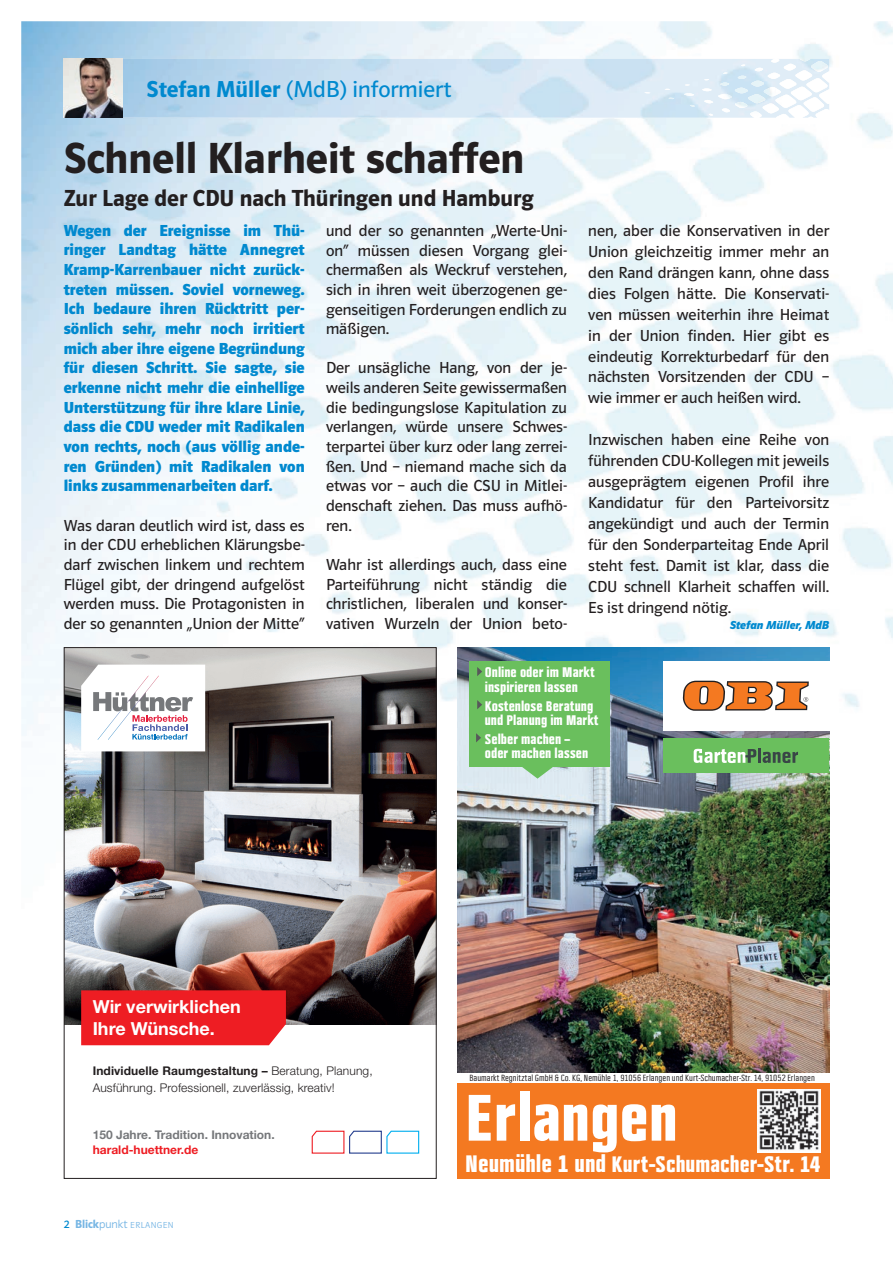
<style>
.page{position:relative;width:893px;height:1263px;background:#fff}
.page>*{position:absolute;margin:0;border:0;box-sizing:border-box;transform-origin:0 0}
.t1{font:700 68.55px "Obi Condensed CEOP";color:#fff}
.t2{font:600 45px "Polo 22";color:#231f20}
.t3{font:600 24px "Polo 22";color:#231f20}
.t4{font:23.85px "Polo 22 Buch";color:#0089cf}
.t5{font:700 23.4px "Obi Condensed CEOP";color:#fff}
.t6{font:700 18px/21.6px "Helvetica Neue LT Std";color:#fff}
.t7{font:16.5px/19.6px "Polo 22 Buch";color:#231f20;text-align:justify}
.t8{font:700 16.5px/19.6px "Polo 22";color:#0089cf;text-align:justify}
.t9{font:700 14.55px/14.5px "Obi Condensed CEOP";color:#fff}
.t10{font:300 12px/16.5px "Helvetica Neue LT Std";letter-spacing:.01em;color:#231f20}
.t11{font:700 12px "Helvetica Neue LT Std";color:#76787b}
.t12{font:700 12px "Helvetica Neue LT Std";color:#ee1d23}
.t13{font:italic 700 12px "Polo 22";color:#0089cf}
.t14{font:9.3px "Obi Condensed TUOP";color:#231f20}
.t15{font:9px "Polo 22 Leicht";letter-spacing:.05em;color:#77b6e4}
.s1{font-family:"Polo 22";font-weight:600}
.s2{font-weight:700}
.s3{font-family:"Polo 22 Buch";font-size:12px;color:#0089cf}
.s4{font-family:"Polo 22";font-weight:600;font-size:12px}
.s5{font-size:12px}
.s6{font-size:24.9px}
</style>
<div class="page">
<img style="left:21px;top:21px;width:872px;height:1158px">
<img style="left:66px;top:649px;width:369px;height:375px">
<svg style="left:81px;top:665px;width:124px;height:86px"></svg>
<div style="left:81px;top:990px;width:205px;height:55px;background:#ee1d23"></div>
<svg style="left:311px;top:1130px;width:109px;height:24px"></svg>
<img style="left:457px;top:647px;width:372px;height:425px">
<div style="left:457px;top:1084px;width:372px;height:95px;background:#f47921"></div>
<img style="left:758px;top:1089px;width:62px;height:63px">
<div style="left:663px;top:661px;width:165px;height:69px;background:#fff"></div>
<svg style="left:682px;top:681px;width:127px;height:30px"></svg>
<div style="left:663px;top:739px;width:165px;height:34px;background:#6abf5d"></div>
<svg style="left:694px;top:749px;width:62px;height:14px"></svg>
<hr style="left:758px;top:748px;width:3px;height:15px;background:#394546">
<svg style="left:763px;top:752px;width:35px;height:11px"></svg>
<svg style="left:828px;top:739px;width:1px;height:34px"></svg>
<div style="left:469px;top:661px;width:141px;height:106px;background:#6abf5d"></div>
<svg style="left:477px;top:667px;width:5px;height:9px"></svg>
<svg style="left:477px;top:700px;width:5px;height:9px"></svg>
<svg style="left:476px;top:733px;width:5px;height:9px"></svg>
<svg style="left:522px;top:767px;width:31px;height:12px"></svg>
<img style="left:123px;top:59px;width:706px;height:59px">
<img style="left:704px;top:59px;width:125px;height:33px">
<svg style="left:64px;top:59px;width:59px;height:59px"></svg>
<h3 class="t4" style="left:146px;top:77px;width:306px"><span class="s1">Stefan Müller</span> (MdB) informiert</h3>
<h2 class="t2" style="left:64px;top:133px;width:462px">Schnell Klarheit schaffen</h2>
<h3 class="t3" style="left:64px;top:185px;width:471px">Zur Lage der CDU nach Thüringen und Hamburg</h3>
<p class="t8" style="left:64px;top:220px;width:242px">Wegen der Ereignisse im Thü&shy;ringer Landtag hätte Annegret Kramp-Karrenbauer nicht zurück&shy;treten müssen. Soviel vorneweg.<br>Ich bedaure ihren Rücktritt per&shy;sönlich sehr, mehr noch irritiert mich aber ihre eigene Begründung für diesen Schritt. Sie sagte, sie erkenne nicht mehr die einhellige Unterstützung für ihre klare Linie, dass die CDU weder mit Radikalen von rechts, noch (aus völlig ande&shy;ren Gründen) mit Radikalen von links zusammenarbeiten darf.</p>
<p class="t7" style="left:64px;top:515px;width:242px">Was daran deutlich wird ist, dass es in der CDU erheblichen Klärungsbe&shy;darf zwischen linkem und rechtem Flügel gibt, der dringend aufgelöst werden muss. Die Protagonisten in der so genannten „Union der Mitte“</p>
<p class="t7" style="left:326px;top:221px;width:242px">und der so genannten „Werte-Uni&shy;on“ müssen diesen Vorgang glei&shy;chermaßen als Weckruf verstehen, sich in ihren weit überzogenen ge&shy;genseitigen Forderungen endlich zu mäßigen.</p>
<p class="t7" style="left:326px;top:358px;width:242px">Der unsägliche Hang, von der je&shy;weils anderen Seite gewissermaßen die bedingungslose Kapitulation zu verlangen, würde unsere Schwes&shy;terpartei über kurz oder lang zerrei&shy;ßen. Und – niemand mache sich da etwas vor – auch die CSU in Mitlei&shy;denschaft ziehen. Das muss aufhö&shy;ren.</p>
<p class="t7" style="left:326px;top:555px;width:242px">Wahr ist allerdings auch, dass eine Parteiführung nicht ständig die christlichen, liberalen und konser&shy;vativen Wurzeln der Union beto-</p>
<p class="t7" style="left:588px;top:220px;width:242px;line-height:20.9px">nen, aber die Konservativen in der Union gleichzeitig immer mehr an den Rand drängen kann, ohne dass dies Folgen hätte. Die Konservati&shy;ven müssen weiterhin ihre Heimat in der Union finden. Hier gibt es eindeutig Korrekturbedarf für den nächsten Vorsitzenden der CDU – wie immer er auch heißen wird.</p>
<p class="t7" style="left:588px;top:429px;width:242px;line-height:20.9px">Inzwischen haben eine Reihe von führenden CDU-Kollegen mit jeweils ausgeprägtem eigenen Profil ihre Kandidatur für den Parteivorsitz angekündigt und auch der Termin für den Sonderparteitag Ende April steht fest. Damit ist klar, dass die CDU schnell Klarheit schaffen will.<br>Es ist dringend nötig.</p>
<p class="t13" style="left:730px;top:618px;width:101px">Stefan Müller, MdB</p>
<p class="t9" style="left:485px;top:665px;width:112px">Online oder im Markt inspirieren lassen</p>
<p class="t9" style="left:485px;top:698px;width:116px">Kostenlose Beratung und Planung im Markt</p>
<p class="t9" style="left:485px;top:732px;width:105px">Selber machen – oder machen lassen</p>
<p class="t6" style="left:93px;top:995px;width:150px">Wir verwirklichen<br>Ihre Wünsche.</p>
<p class="t10" style="left:93px;top:1062px;width:282px"><span class="s2">Individuelle Raumgestaltung –</span> Beratung, Planung,<br>Ausführung. Professionell, zuverlässig, kreativ!</p>
<p class="t11" style="left:93px;top:1127px;width:184px">150 Jahre. Tradition. Innovation.</p>
<p class="t12" style="left:93px;top:1142px;width:107px">harald-huettner.de</p>
<p class="t15" style="left:64px;top:1220px;width:111px"><span class="s3">2</span> <span class="s4">Blick</span><span class="s5">punkt</span> ERLANGEN</p>
<p class="t14" style="left:469px;top:1073px;width:347px">Baumarkt Regnitztal GmbH &amp; Co. KG, Nemühle 1, 91056 Erlangen und Kurt-Schumacher-Str. 14, 91052 Erlangen</p>
<h1 class="t1" style="left:465px;top:1080px;width:214px">Erlangen</h1>
<h3 class="t5" style="left:465px;top:1151px;width:357px"><span class="s6">Neumühle 1 und</span> Kurt-Schumacher-Str. 14</h3>
</div>
